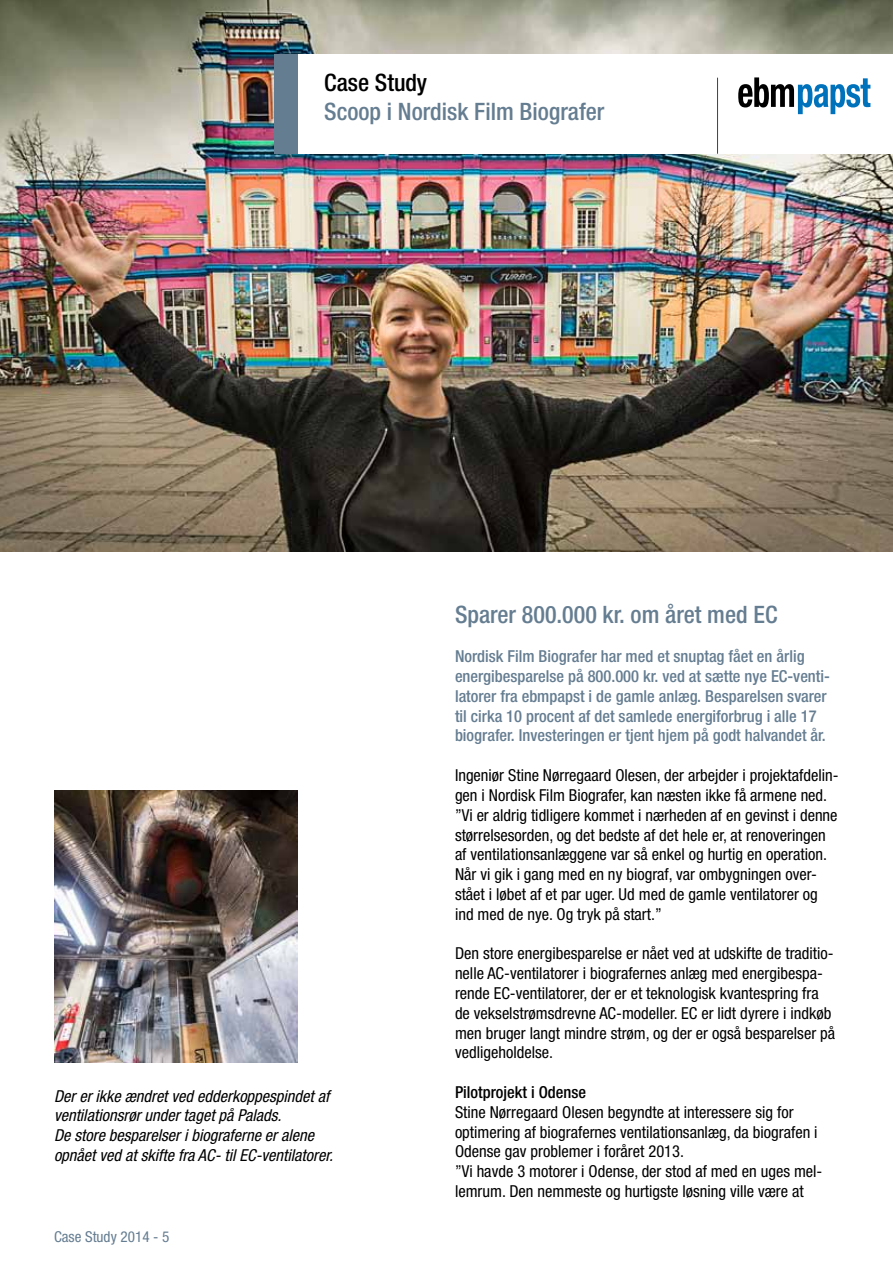
<style>
.page{position:relative;width:893px;height:1263px;background:#fff}
.page>*{position:absolute;margin:0;border:0;box-sizing:border-box;transform-origin:0 0}
.t1{font:500 condensed 24px "Helvetica Neue";color:#657d91}
.t2{font:500 condensed 24px "Helvetica Neue";color:#000}
.t3{font:condensed 16.5px/19.8px "Helvetica Neue";color:#000}
.t4{font:500 condensed 16.5px/19.8px "Helvetica Neue";color:#657d91}
.t5{font:italic condensed 16.5px/19.8px "Helvetica Neue";color:#000}
.t6{font:500 condensed 16.5px "Helvetica Neue";color:#000}
.t7{font:condensed 15px "Helvetica Neue";color:#657d91}
</style>
<div class="page">
<img style="left:0;top:0;width:893px;height:552px">
<div style="left:290px;top:54px;width:603px;height:100px;background:#fff"></div>
<div style="left:274px;top:54px;width:24px;height:100px;background:#657d91"></div>
<svg style="left:738px;top:77px;width:132px;height:37px"></svg>
<hr style="left:717px;top:77px;width:1px;height:77px;background:#000">
<img style="left:54px;top:791px;width:244px;height:271px">
<h1 class="t2" style="left:324px;top:68px;width:104px">Case Study</h1>
<h1 class="t1" style="left:324px;top:97px;width:282px">Scoop i Nordisk Film Biografer</h1>
<p class="t5" style="left:54px;top:1086px;width:281px">Der er ikke ændret ved edderkoppespindet af ventilationsrør under taget på Palads.<br>De store besparelser i biograferne er alene opnået ved at skifte fra AC- til EC-ventilatorer.</p>
<p class="t7" style="left:54px;top:1227px;width:117px">Case Study 2014 - 5</p>
<h1 class="t1" style="left:455px;top:600px;width:324px">Sparer 800.000 kr. om året med EC</h1>
<p class="t4" style="left:455px;top:646px;width:376px">Nordisk Film Biografer har med et snuptag fået en årlig energibesparelse på 800.000 kr. ved at sætte nye EC-venti&shy;latorer fra ebmpapst i de gamle anlæg. Besparelsen svarer til cirka 10 procent af det samlede energiforbrug i alle 17 biografer. Investeringen er tjent hjem på godt halvandet år.</p>
<p class="t3" style="left:455px;top:765px;width:385px">Ingeniør Stine Nørregaard Olesen, der arbejder i projektafdelin&shy;gen i Nordisk Film Biografer, kan næsten ikke få armene ned. ”Vi er aldrig tidligere kommet i nærheden af en gevinst i denne størrelsesorden, og det bedste af det hele er, at renoveringen af ventilationsanlæggene var så enkel og hurtig en operation.<br>Når vi gik i gang med en ny biograf, var ombygningen over&shy;stået i løbet af et par uger. Ud med de gamle ventilatorer og ind med de nye. Og tryk på start.”</p>
<p class="t3" style="left:455px;top:943px;width:382px">Den store energibesparelse er nået ved at udskifte de traditio&shy;nelle AC-ventilatorer i biografernes anlæg med energibespa&shy;rende EC-ventilatorer, der er et teknologisk kvantespring fra de vekselstrømsdrevne AC-modeller. EC er lidt dyrere i indkøb men bruger langt mindre strøm, og der er også besparelser på vedligeholdelse.</p>
<p class="t6" style="left:455px;top:1082px;width:133px">Pilotprojekt i Odense</p>
<p class="t3" style="left:455px;top:1102px;width:369px">Stine Nørregaard Olesen begyndte at interessere sig for optimering af biografernes ventilationsanlæg, da biografen i Odense gav problemer i foråret 2013.<br>”Vi havde 3 motorer i Odense, der stod af med en uges mel&shy;lemrum. Den nemmeste og hurtigste løsning ville være at</p>
</div>
